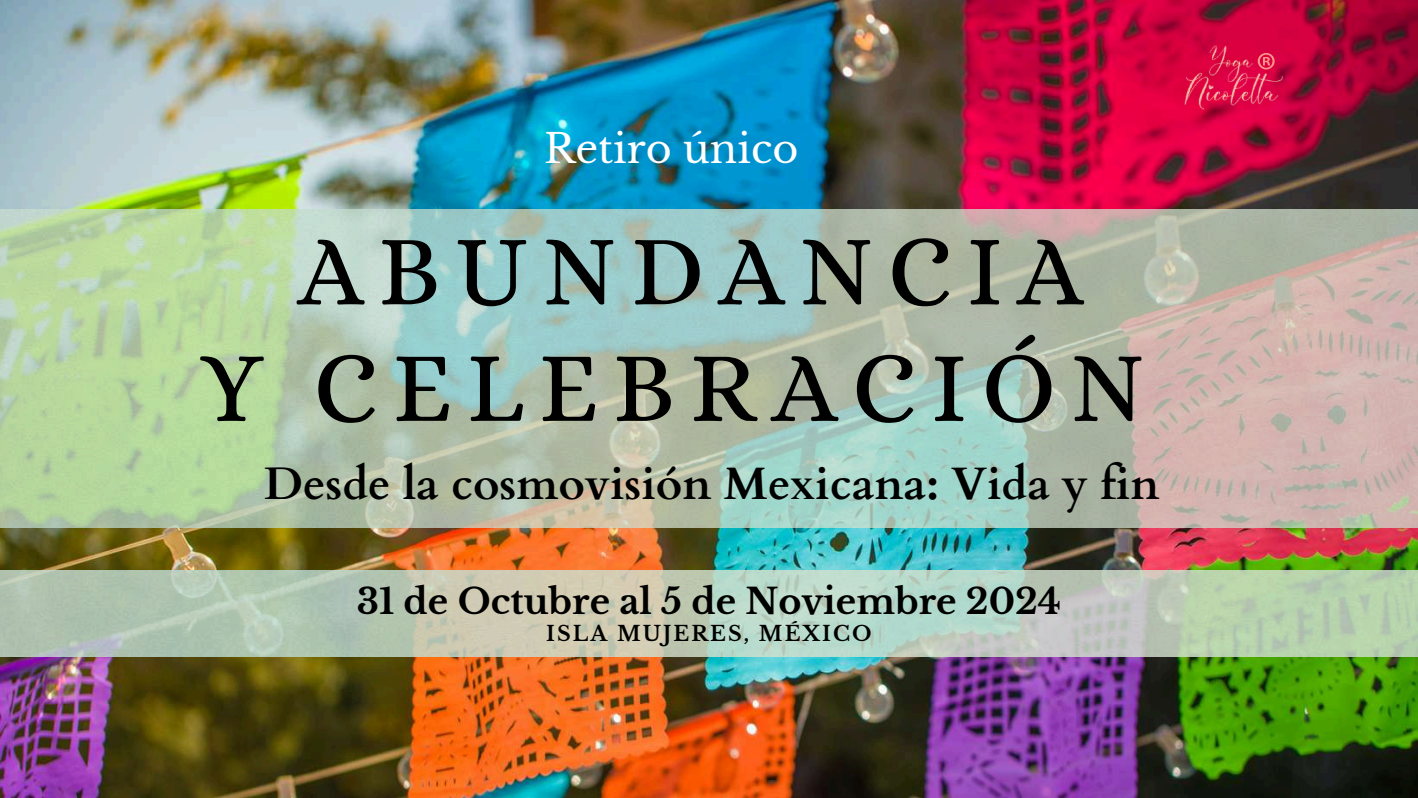
<style>
.page{position:relative;width:1418px;height:798px;background:#fff}
.page>*{position:absolute;margin:0;border:0;box-sizing:border-box;transform-origin:0 0}
.t1{font:101.33px/116.5px "Alice";letter-spacing:.14em;color:#000;text-align:center}
.t2{font:700 45.5px "Cardo";color:#000}
.t3{font:39.73px "Libre Baskerville";color:#fff}
.t4{font:700 35px "Libre Baskerville";color:#000}
.t5{font:700 20.65px "Libre Baskerville";letter-spacing:.1em;color:#000}
</style>
<div class="page">
<img style="left:0;top:0;width:1418px;height:798px">
<img style="left:1177px;top:25px;width:110px;height:102px">
<img style="left:0;top:210px;width:1417px;height:317px">
<img style="left:0;top:571px;width:1417px;height:85px">
<svg style="left:1257px;top:53px;width:17px;height:16px"></svg>
<p class="t3" style="left:544px;top:124px;width:256px">Retiro único</p>
<h1 class="t1" style="left:200px;top:212px;width:946px">ABUNDANCIA<br>Y CELEBRACIÓN</h1>
<p class="t2" style="left:264px;top:454px;width:897px">Desde la cosmovisión Mexicana: Vida y fin</p>
<p class="t4" style="left:357px;top:580px;width:706px">31 de Octubre al 5 de Noviembre 2024</p>
<p class="t5" style="left:546px;top:621px;width:327px">ISLA MUJERES, MÉXICO</p>
</div>
